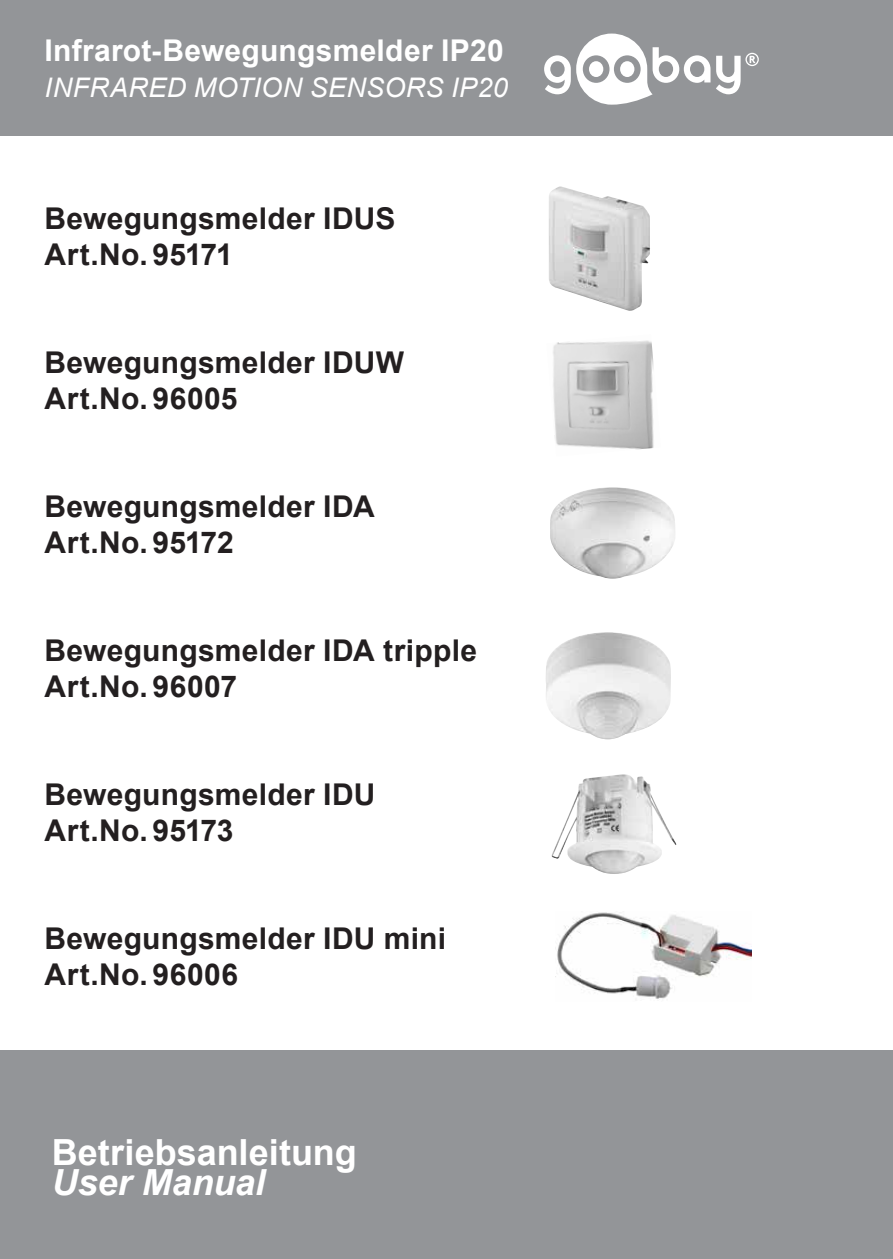
<style>
.page{position:relative;width:893px;height:1259px;background:#fff}
.page>*{position:absolute;margin:0;border:0;box-sizing:border-box;transform-origin:0 0}
.t1{font:700 36px "Arial";color:#fff}
.t2{font:italic 700 36px "Arial";letter-spacing:-.005em;color:#fff}
.t3{font:700 30px/36px "Arial";letter-spacing:.01em;color:#231f20}
.t4{font:700 30px "Arial";letter-spacing:.01em;color:#fff}
.t5{font:italic 27px "Arial";letter-spacing:.015em;color:#fff}
</style>
<div class="page">
<div style="left:0;top:0;width:893px;height:136px;background:#939598"></div>
<div style="left:0;top:1049px;width:893px;height:210px;background:#939598"></div>
<svg style="left:544px;top:34px;width:166px;height:71px"></svg>
<svg style="left:716px;top:53px;width:43px;height:41px"></svg>
<img style="left:549px;top:186px;width:101px;height:125px">
<img style="left:550px;top:487px;width:125px;height:92px">
<img style="left:551px;top:774px;width:126px;height:100px">
<img style="left:553px;top:340px;width:101px;height:110px">
<img style="left:546px;top:632px;width:125px;height:107px">
<img style="left:557px;top:912px;width:194px;height:87px">
<p class="t4" style="left:45px;top:30px;width:461px">Infrarot-Bewegungsmelder IP20</p>
<p class="t5" style="left:45px;top:70px;width:465px">INFRARED MOTION SENSORS IP20</p>
<p class="t3" style="left:45px;top:201px;width:352px">Bewegungsmelder IDUS<br>Art.No. 95171</p>
<p class="t3" style="left:45px;top:345px;width:361px">Bewegungsmelder IDUW<br>Art.No. 96005</p>
<p class="t3" style="left:45px;top:489px;width:332px">Bewegungsmelder IDA<br>Art.No. 95172</p>
<p class="t3" style="left:45px;top:633px;width:434px">Bewegungsmelder IDA tripple<br>Art.No. 96007</p>
<p class="t3" style="left:45px;top:777px;width:332px">Bewegungsmelder IDU<br>Art.No. 95173</p>
<p class="t3" style="left:45px;top:921px;width:403px">Bewegungsmelder IDU mini<br>Art.No. 96006</p>
<p class="t1" style="left:52px;top:1128px;width:306px">Betriebsanleitung</p>
<p class="t2" style="left:52px;top:1158px;width:215px">User Manual</p>
</div>
